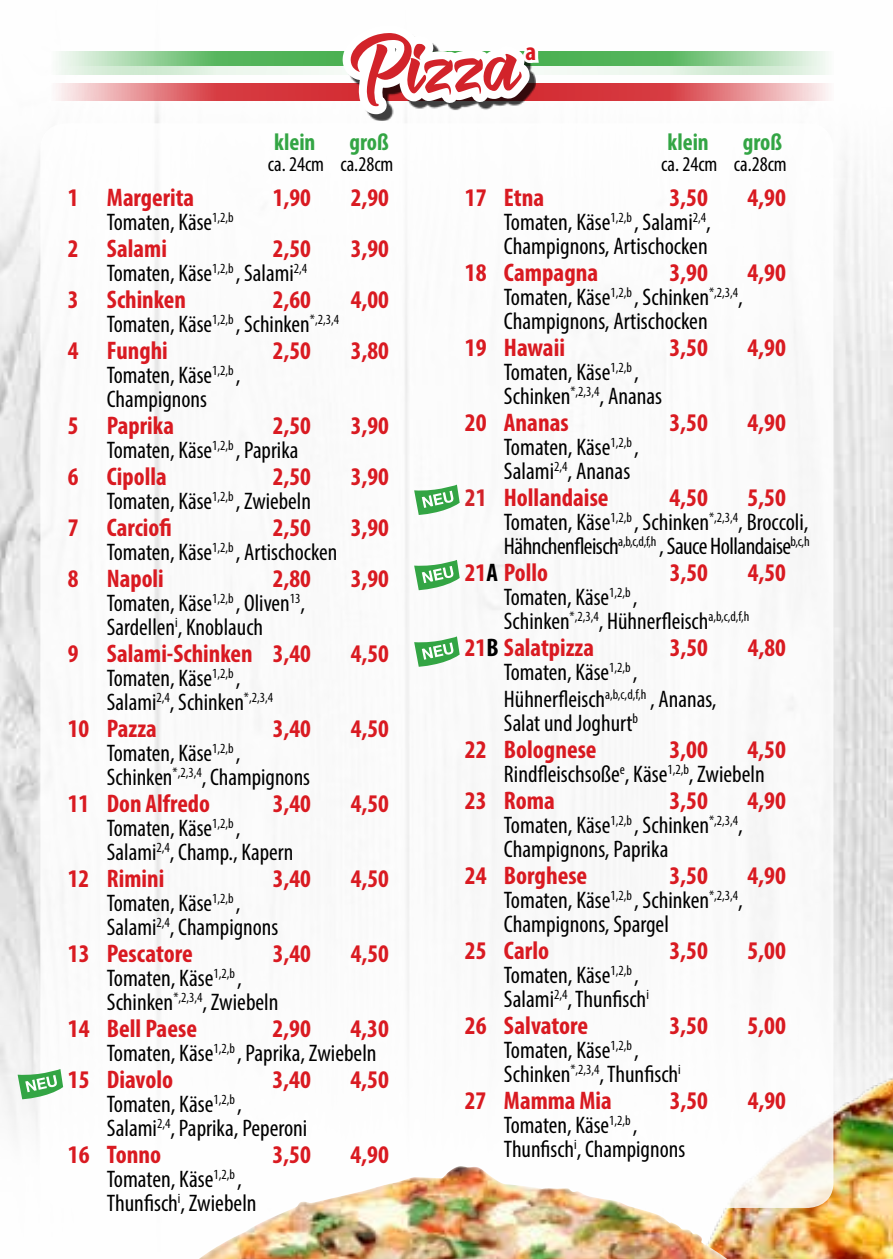
<style>
.page{position:relative;width:893px;height:1259px;background:#fff}
.page>*{position:absolute;margin:0;border:0;box-sizing:border-box;transform-origin:0 0}
.t1{font:96.3px "Muskaters";color:#d2232a}
.t2{font:700 condensed 25.5px "Myriad Pro";color:#d91a21}
.t3{font:condensed 24px/24px "Myriad Pro";color:#000}
.t4{font:condensed 24px/24px "Myriad Pro";letter-spacing:-.02em;color:#000}
.t5{font:700 condensed 24px "Myriad Pro";color:#33a544}
.t6{font:condensed 21px "Myriad Pro";color:#000}
.s1{color:#d2232a}
.s2{color:#000}
</style>
<div class="page">
<img style="left:0;top:360px;width:893px;height:540px">
<img style="left:0;top:900px;width:893px;height:359px">
<img style="left:690px;top:1025px;width:203px;height:234px">
<div style="left:40px;top:123px;width:793px;height:1085px;background:#fff;border-radius:26px"></div>
<svg style="left:59px;top:51px;width:767px;height:15px;background:#81c886"></svg>
<svg style="left:58px;top:66px;width:768px;height:9px"></svg>
<svg style="left:56px;top:83px;width:772px;height:17px;background:#e06f73"></svg>
<img style="left:302px;top:1166px;width:158px;height:37px">
<svg style="left:329px;top:43px;width:222px;height:348px"></svg>
<svg style="left:414px;top:560px;width:46px;height:30px"></svg>
<svg style="left:414px;top:636px;width:46px;height:31px"></svg>
<svg style="left:18px;top:1069px;width:45px;height:30px"></svg>
<svg style="left:414px;top:484px;width:46px;height:31px"></svg>
<h1 class="t1" style="left:358px;top:15px;width:164px;rotate:-2deg">Pizza</h1>
<p class="t2" style="left:526px;top:35px;width:12px">a</p>
<p class="t5" style="left:274px;top:127px;width:43px">klein</p>
<p class="t5" style="left:349px;top:127px;width:41px">groß</p>
<p class="t6" style="left:268px;top:151px;width:127px">ca. 24cm ca.28cm</p>
<p class="t5" style="left:668px;top:127px;width:43px">klein</p>
<p class="t5" style="left:743px;top:127px;width:41px">groß</p>
<p class="t6" style="left:661px;top:151px;width:127px">ca. 24cm ca.28cm</p>
<p class="t2" style="left:68px;top:181px;width:128px">1 Margerita</p>
<p class="t2" style="left:273px;top:181px;width:40px">1,90</p>
<p class="t2" style="left:351px;top:181px;width:40px">2,90</p>
<p class="t3" style="left:107px;top:209px;width:128px">Tomaten, Käse<sup>1,2,b</sup></p>
<p class="t2" style="left:68px;top:232px;width:101px">2 Salami</p>
<p class="t2" style="left:273px;top:232px;width:40px">2,50</p>
<p class="t2" style="left:351px;top:232px;width:40px">3,90</p>
<p class="t3" style="left:107px;top:260px;width:202px">Tomaten, Käse<sup>1,2,b</sup> , Salami<sup>2,4</sup></p>
<p class="t2" style="left:68px;top:283px;width:120px">3 Schinken</p>
<p class="t2" style="left:273px;top:283px;width:40px">2,60</p>
<p class="t2" style="left:351px;top:283px;width:40px">4,00</p>
<p class="t3" style="left:107px;top:311px;width:234px">Tomaten, Käse<sup>1,2,b</sup> , Schinken<sup>*,2,3,4</sup></p>
<p class="t2" style="left:68px;top:334px;width:102px">4 Funghi</p>
<p class="t2" style="left:273px;top:334px;width:40px">2,50</p>
<p class="t2" style="left:351px;top:334px;width:40px">3,80</p>
<p class="t3" style="left:107px;top:362px;width:135px">Tomaten, Käse<sup>1,2,b</sup> ,<br>Champignons</p>
<p class="t2" style="left:68px;top:409px;width:108px">5 Paprika</p>
<p class="t2" style="left:273px;top:409px;width:40px">2,50</p>
<p class="t2" style="left:351px;top:409px;width:40px">3,90</p>
<p class="t3" style="left:107px;top:437px;width:193px">Tomaten, Käse<sup>1,2,b</sup> , Paprika</p>
<p class="t2" style="left:68px;top:460px;width:100px">6 Cipolla</p>
<p class="t2" style="left:273px;top:460px;width:40px">2,50</p>
<p class="t2" style="left:351px;top:460px;width:40px">3,90</p>
<p class="t3" style="left:107px;top:488px;width:206px">Tomaten, Käse<sup>1,2,b</sup> , Zwiebeln</p>
<p class="t2" style="left:68px;top:511px;width:105px">7 Carciofi</p>
<p class="t2" style="left:273px;top:511px;width:40px">2,50</p>
<p class="t2" style="left:351px;top:511px;width:40px">3,90</p>
<p class="t3" style="left:107px;top:539px;width:232px">Tomaten, Käse<sup>1,2,b</sup> , Artischocken</p>
<p class="t2" style="left:68px;top:562px;width:98px">8 Napoli</p>
<p class="t2" style="left:273px;top:562px;width:40px">2,80</p>
<p class="t2" style="left:351px;top:562px;width:40px">3,90</p>
<p class="t3" style="left:107px;top:590px;width:200px">Tomaten, Käse<sup>1,2,b</sup> , Oliven<sup>13</sup>,<br>Sardellen<sup>i</sup>, Knoblauch</p>
<p class="t2" style="left:68px;top:637px;width:244px">9 Salami-Schinken 3,40</p>
<p class="t2" style="left:351px;top:637px;width:40px">4,50</p>
<p class="t3" style="left:107px;top:665px;width:168px">Tomaten, Käse<sup>1,2,b</sup> ,<br>Salami<sup>2,4</sup>, Schinken<sup>*,2,3,4</sup></p>
<p class="t2" style="left:68px;top:712px;width:91px">10 Pazza</p>
<p class="t2" style="left:273px;top:712px;width:40px">3,40</p>
<p class="t2" style="left:351px;top:712px;width:40px">4,50</p>
<p class="t3" style="left:107px;top:740px;width:205px">Tomaten, Käse<sup>1,2,b</sup> ,<br>Schinken<sup>*,2,3,4</sup>, Champignons</p>
<p class="t2" style="left:68px;top:787px;width:144px">11 Don Alfredo</p>
<p class="t2" style="left:273px;top:787px;width:40px">3,40</p>
<p class="t2" style="left:351px;top:787px;width:40px">4,50</p>
<p class="t3" style="left:107px;top:815px;width:188px">Tomaten, Käse<sup>1,2,b</sup> ,<br>Salami<sup>2,4</sup>, Champ., Kapern</p>
<p class="t2" style="left:68px;top:862px;width:98px">12 Rimini</p>
<p class="t2" style="left:273px;top:862px;width:40px">3,40</p>
<p class="t2" style="left:351px;top:862px;width:40px">4,50</p>
<p class="t3" style="left:107px;top:890px;width:173px">Tomaten, Käse<sup>1,2,b</sup> ,<br>Salami<sup>2,4</sup>, Champignons</p>
<p class="t2" style="left:68px;top:937px;width:127px">13 Pescatore</p>
<p class="t2" style="left:273px;top:937px;width:40px">3,40</p>
<p class="t2" style="left:351px;top:937px;width:40px">4,50</p>
<p class="t3" style="left:107px;top:965px;width:173px">Tomaten, Käse<sup>1,2,b</sup> ,<br>Schinken<sup>*,2,3,4</sup>, Zwiebeln</p>
<p class="t2" style="left:68px;top:1012px;width:131px">14 Bell Paese</p>
<p class="t2" style="left:272px;top:1012px;width:40px">2,90</p>
<p class="t2" style="left:350px;top:1012px;width:40px">4,30</p>
<p class="t3" style="left:107px;top:1040px;width:271px">Tomaten, Käse<sup>1,2,b</sup> , Paprika, Zwiebeln</p>
<p class="t2" style="left:68px;top:1063px;width:107px">15 Diavolo</p>
<p class="t2" style="left:272px;top:1063px;width:40px">3,40</p>
<p class="t2" style="left:350px;top:1063px;width:40px">4,50</p>
<p class="t3" style="left:107px;top:1091px;width:202px">Tomaten, Käse<sup>1,2,b</sup> ,<br>Salami<sup>2,4</sup>, Paprika, Peperoni</p>
<p class="t2" style="left:68px;top:1138px;width:95px">16 Tonno</p>
<p class="t2" style="left:272px;top:1138px;width:40px">3,50</p>
<p class="t2" style="left:350px;top:1138px;width:40px">4,90</p>
<p class="t3" style="left:107px;top:1166px;width:151px">Tomaten, Käse<sup>1,2,b</sup> ,<br>Thunfisch<sup>i</sup>, Zwiebeln</p>
<p class="t2" style="left:465px;top:181px;width:81px">17 Etna</p>
<p class="t2" style="left:669px;top:181px;width:40px">3,50</p>
<p class="t2" style="left:747px;top:181px;width:40px">4,90</p>
<p class="t3" style="left:504px;top:209px;width:209px">Tomaten, Käse<sup>1,2,b</sup> , Salami<sup>2,4</sup>,<br>Champignons, Artischocken</p>
<p class="t2" style="left:465px;top:256px;width:135px">18 Campagna</p>
<p class="t2" style="left:669px;top:256px;width:40px">3,90</p>
<p class="t2" style="left:747px;top:256px;width:40px">4,90</p>
<p class="t3" style="left:504px;top:284px;width:240px">Tomaten, Käse<sup>1,2,b</sup> , Schinken<sup>*,2,3,4</sup>,<br>Champignons, Artischocken</p>
<p class="t2" style="left:465px;top:331px;width:102px">19 Hawaii</p>
<p class="t2" style="left:669px;top:331px;width:40px">3,50</p>
<p class="t2" style="left:747px;top:331px;width:40px">4,90</p>
<p class="t3" style="left:504px;top:359px;width:160px">Tomaten, Käse<sup>1,2,b</sup> ,<br>Schinken<sup>*,2,3,4</sup>, Ananas</p>
<p class="t2" style="left:465px;top:406px;width:105px">20 Ananas</p>
<p class="t2" style="left:669px;top:406px;width:40px">3,50</p>
<p class="t2" style="left:747px;top:406px;width:40px">4,90</p>
<p class="t3" style="left:504px;top:434px;width:136px">Tomaten, Käse<sup>1,2,b</sup> ,<br>Salami<sup>2,4</sup>, Ananas</p>
<p class="t2" style="left:465px;top:481px;width:145px"><span class="s1">21</span> Hollandaise</p>
<p class="t2" style="left:669px;top:481px;width:40px">4,50</p>
<p class="t2" style="left:747px;top:481px;width:40px">5,50</p>
<p class="t4" style="left:504px;top:509px;width:307px">Tomaten, Käse<sup>1,2,b</sup> , Schinken<sup>*,2,3,4</sup>, Broccoli,<br>Hähnchenfleisch<sup>a,b,c,d,f,h</sup> , Sauce Hollandaise<sup>b,c,h</sup></p>
<p class="t2" style="left:465px;top:556px;width:85px">21<span class="s2">a</span> Pollo</p>
<p class="t2" style="left:670px;top:556px;width:40px">3,50</p>
<p class="t2" style="left:748px;top:556px;width:40px">4,50</p>
<p class="t3" style="left:504px;top:584px;width:247px">Tomaten, Käse<sup>1,2,b</sup> ,<br>Schinken<sup>*,2,3,4</sup>, Hühnerfleisch<sup>a,b,c,d,f,h</sup></p>
<p class="t2" style="left:465px;top:631px;width:131px">21<span class="s2">B</span> Salatpizza</p>
<p class="t2" style="left:670px;top:631px;width:40px">3,50</p>
<p class="t2" style="left:748px;top:631px;width:40px">4,80</p>
<p class="t3" style="left:504px;top:658px;width:214px;line-height:27px">Tomaten, Käse<sup>1,2,b</sup> ,<br>Hühnerfleisch<sup>a,b,c,d,f,h</sup> , Ananas,</p>
<p class="t3" style="left:504px;top:710px;width:136px">Salat und Joghurt<sup>b</sup></p>
<p class="t2" style="left:465px;top:733px;width:133px">22 Bolognese</p>
<p class="t2" style="left:669px;top:733px;width:40px">3,00</p>
<p class="t2" style="left:747px;top:733px;width:40px">4,50</p>
<p class="t3" style="left:504px;top:761px;width:262px">Rindfleischsoße<sup>e</sup>, Käse<sup>1,2,b</sup>, Zwiebeln</p>
<p class="t2" style="left:465px;top:784px;width:91px">23 Roma</p>
<p class="t2" style="left:669px;top:784px;width:40px">3,50</p>
<p class="t2" style="left:747px;top:784px;width:40px">4,90</p>
<p class="t3" style="left:504px;top:812px;width:240px">Tomaten, Käse<sup>1,2,b</sup> , Schinken<sup>*,2,3,4</sup>,<br>Champignons, Paprika</p>
<p class="t2" style="left:465px;top:859px;width:124px">24 Borghese</p>
<p class="t2" style="left:669px;top:859px;width:40px">3,50</p>
<p class="t2" style="left:747px;top:859px;width:40px">4,90</p>
<p class="t3" style="left:504px;top:887px;width:240px">Tomaten, Käse<sup>1,2,b</sup> , Schinken<sup>*,2,3,4</sup>,<br>Champignons, Spargel</p>
<p class="t2" style="left:465px;top:934px;width:86px">25 Carlo</p>
<p class="t2" style="left:669px;top:934px;width:40px">3,50</p>
<p class="t2" style="left:747px;top:934px;width:40px">5,00</p>
<p class="t3" style="left:504px;top:962px;width:146px">Tomaten, Käse<sup>1,2,b</sup> ,<br>Salami<sup>2,4</sup>, Thunfisch<sup>i</sup></p>
<p class="t2" style="left:465px;top:1009px;width:125px">26 Salvatore</p>
<p class="t2" style="left:669px;top:1009px;width:40px">3,50</p>
<p class="t2" style="left:747px;top:1009px;width:40px">5,00</p>
<p class="t3" style="left:504px;top:1037px;width:178px">Tomaten, Käse<sup>1,2,b</sup> ,<br>Schinken<sup>*,2,3,4</sup>, Thunfisch<sup>i</sup></p>
<p class="t2" style="left:465px;top:1084px;width:148px">27 Mamma Mia</p>
<p class="t2" style="left:670px;top:1084px;width:40px">3,50</p>
<p class="t2" style="left:748px;top:1084px;width:40px">4,90</p>
<p class="t3" style="left:504px;top:1112px;width:183px">Tomaten, Käse<sup>1,2,b</sup> ,<br>Thunfisch<sup>i</sup>, Champignons</p>
</div>
